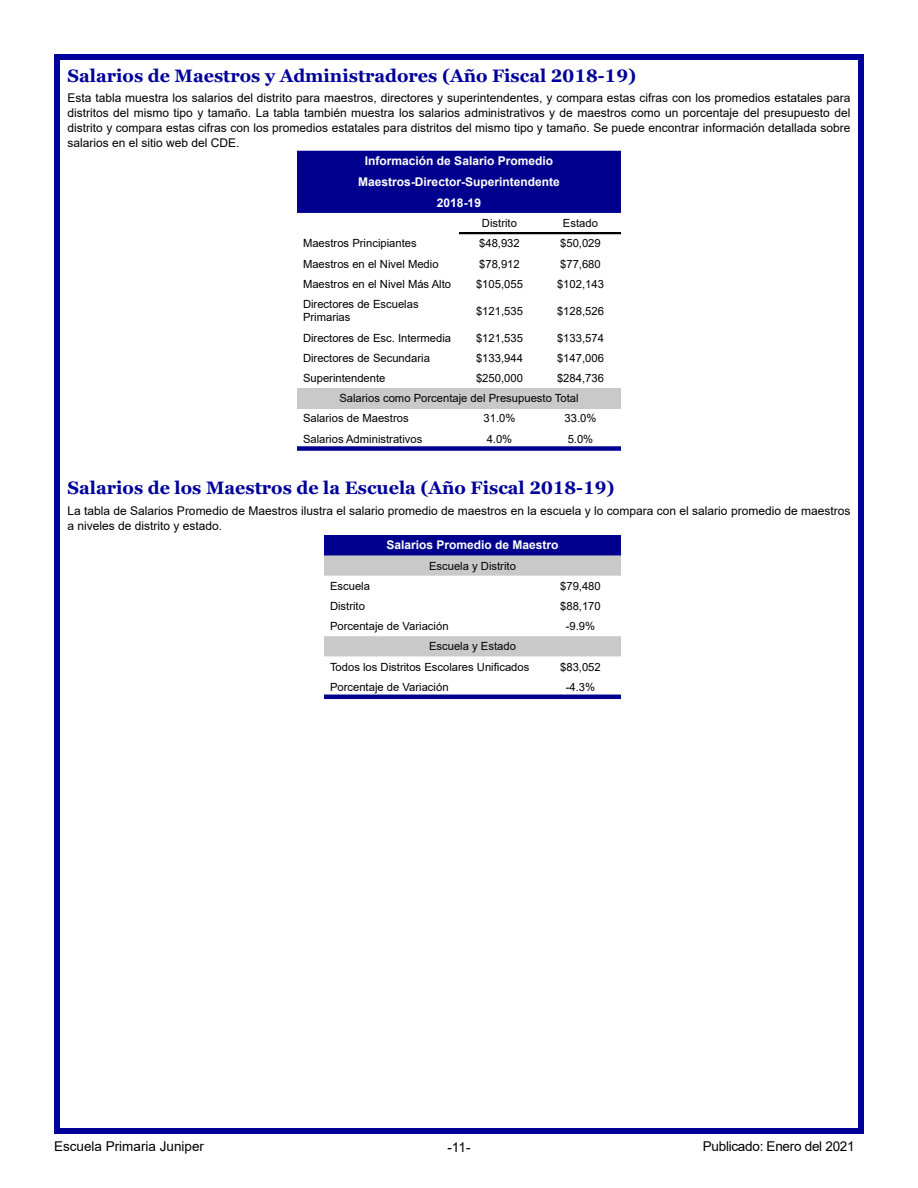
<style>
.page{position:relative;width:918px;height:1188px;background:#fff}
.page>*{position:absolute;margin:0;border:0;box-sizing:border-box;transform-origin:0 0}
.t1{font:700 18px "Georgia";color:#00009a}
.t2{font:13.5px "Arial";color:#000}
.t3{font:13.5px "Arial";letter-spacing:-.02em;color:#000}
.t4{font:12px/15px "Arial";color:#000;text-align:justify}
.t5{font:700 12px/20.7px "Arial";color:#fff;text-align:center}
.t6{font:11.25px/13.5px "Arial";color:#000}
</style>
<div class="page">
<div style="left:54px;top:54px;width:810px;height:1080px;border:6px solid #00009a"></div>
<div style="left:297px;top:151px;width:324px;height:62px;background:#00008f"></div>
<div style="left:297px;top:388px;width:324px;height:20px;background:#c9c9c9"></div>
<hr style="left:540px;top:232px;width:81px;height:2px;background:#000">
<hr style="left:459px;top:232px;width:81px;height:2px;background:#000">
<div style="left:297px;top:446px;width:162px;height:5px;background:#00008f"></div>
<div style="left:459px;top:446px;width:81px;height:5px;background:#00008f"></div>
<div style="left:540px;top:446px;width:81px;height:5px;background:#00008f"></div>
<div style="left:324px;top:535px;width:297px;height:20px;background:#00008f"></div>
<svg style="left:324px;top:555px;width:297px;height:101px"></svg>
<hr style="left:324px;top:695px;width:216px;height:4px;background:#00008f">
<hr style="left:540px;top:695px;width:81px;height:4px;background:#00008f">
<h1 class="t1" style="left:68px;top:64px;width:570px">Salarios de Maestros y Administradores (Año Fiscal 2018-19)</h1>
<p class="t4" style="left:68px;top:90px;width:785px">Esta tabla muestra los salarios del distrito para maestros, directores y superintendentes, y compara estas cifras con los promedios estatales para distritos del mismo tipo y tamaño. La tabla también muestra los salarios administrativos y de maestros como un porcentaje del presupuesto del distrito y compara estas cifras con los promedios estatales para distritos del mismo tipo y tamaño. Se puede encontrar información detallada sobre salarios en el sitio web del CDE.</p>
<p class="t5" style="left:358px;top:151px;width:203px">Información de Salario Promedio<br>Maestros-Director-Superintendente<br>2018-19</p>
<p class="t6" style="left:482px;top:216px;width:36px">Distrito</p>
<p class="t6" style="left:563px;top:216px;width:37px">Estado</p>
<p class="t6" style="left:303px;top:237px;width:115px">Maestros Principiantes</p>
<p class="t6" style="left:479px;top:237px;width:42px">$48,932</p>
<p class="t6" style="left:560px;top:237px;width:42px">$50,029</p>
<p class="t6" style="left:303px;top:257px;width:137px">Maestros en el Nivel Medio</p>
<p class="t6" style="left:479px;top:257px;width:42px">$78,912</p>
<p class="t6" style="left:560px;top:257px;width:42px">$77,680</p>
<p class="t6" style="left:303px;top:277px;width:150px">Maestros en el Nivel Más Alto</p>
<p class="t6" style="left:476px;top:277px;width:48px">$105,055</p>
<p class="t6" style="left:557px;top:277px;width:48px">$102,143</p>
<p class="t6" style="left:303px;top:297px;width:117px">Directores de Escuelas<br>Primarias</p>
<p class="t6" style="left:476px;top:304px;width:48px">$121,535</p>
<p class="t6" style="left:557px;top:304px;width:48px">$128,526</p>
<p class="t6" style="left:303px;top:331px;width:150px">Directores de Esc. Intermedia</p>
<p class="t6" style="left:476px;top:331px;width:48px">$121,535</p>
<p class="t6" style="left:557px;top:331px;width:48px">$133,574</p>
<p class="t6" style="left:303px;top:351px;width:128px">Directores de Secundaria</p>
<p class="t6" style="left:476px;top:351px;width:48px">$133,944</p>
<p class="t6" style="left:557px;top:351px;width:48px">$147,006</p>
<p class="t6" style="left:303px;top:371px;width:84px">Superintendente</p>
<p class="t6" style="left:476px;top:371px;width:48px">$250,000</p>
<p class="t6" style="left:557px;top:371px;width:48px">$284,736</p>
<p class="t6" style="left:339px;top:391px;width:241px">Salarios como Porcentaje del Presupuesto Total</p>
<p class="t6" style="left:303px;top:412px;width:107px">Salarios de Maestros</p>
<p class="t6" style="left:484px;top:412px;width:33px">31.0%</p>
<p class="t6" style="left:565px;top:412px;width:33px">33.0%</p>
<p class="t6" style="left:303px;top:432px;width:121px">Salarios Administrativos</p>
<p class="t6" style="left:487px;top:432px;width:27px">4.0%</p>
<p class="t6" style="left:568px;top:432px;width:27px">5.0%</p>
<h1 class="t1" style="left:68px;top:476px;width:549px">Salarios de los Maestros de la Escuela (Año Fiscal 2018-19)</h1>
<p class="t4" style="left:68px;top:503px;width:784px">La tabla de Salarios Promedio de Maestros ilustra el salario promedio de maestros en la escuela y lo compara con el salario promedio de maestros a niveles de distrito y estado.</p>
<p class="t5" style="left:386px;top:535px;width:174px">Salarios Promedio de Maestro</p>
<p class="t6" style="left:429px;top:559px;width:88px">Escuela y Distrito</p>
<p class="t6" style="left:330px;top:579px;width:42px">Escuela</p>
<p class="t6" style="left:560px;top:579px;width:42px">$79,480</p>
<p class="t6" style="left:330px;top:599px;width:36px">Distrito</p>
<p class="t6" style="left:560px;top:599px;width:42px">$88,170</p>
<p class="t6" style="left:330px;top:619px;width:120px">Porcentaje de Variación</p>
<p class="t6" style="left:566px;top:619px;width:31px">-9.9%</p>
<p class="t6" style="left:330px;top:636px;width:201px;line-height:20.2px;text-indent:99px">Escuela y Estado<br>Todos los Distritos Escolares Unificados</p>
<p class="t6" style="left:560px;top:660px;width:42px">$83,052</p>
<p class="t6" style="left:330px;top:680px;width:120px">Porcentaje de Variación</p>
<p class="t6" style="left:566px;top:680px;width:31px">-4.3%</p>
<p class="t2" style="left:54px;top:1137px;width:152px">Escuela Primaria Juniper</p>
<p class="t2" style="left:447px;top:1138px;width:25px">-11-</p>
<p class="t3" style="left:703px;top:1136px;width:153px">Publicado: Enero del 2021</p>
</div>
